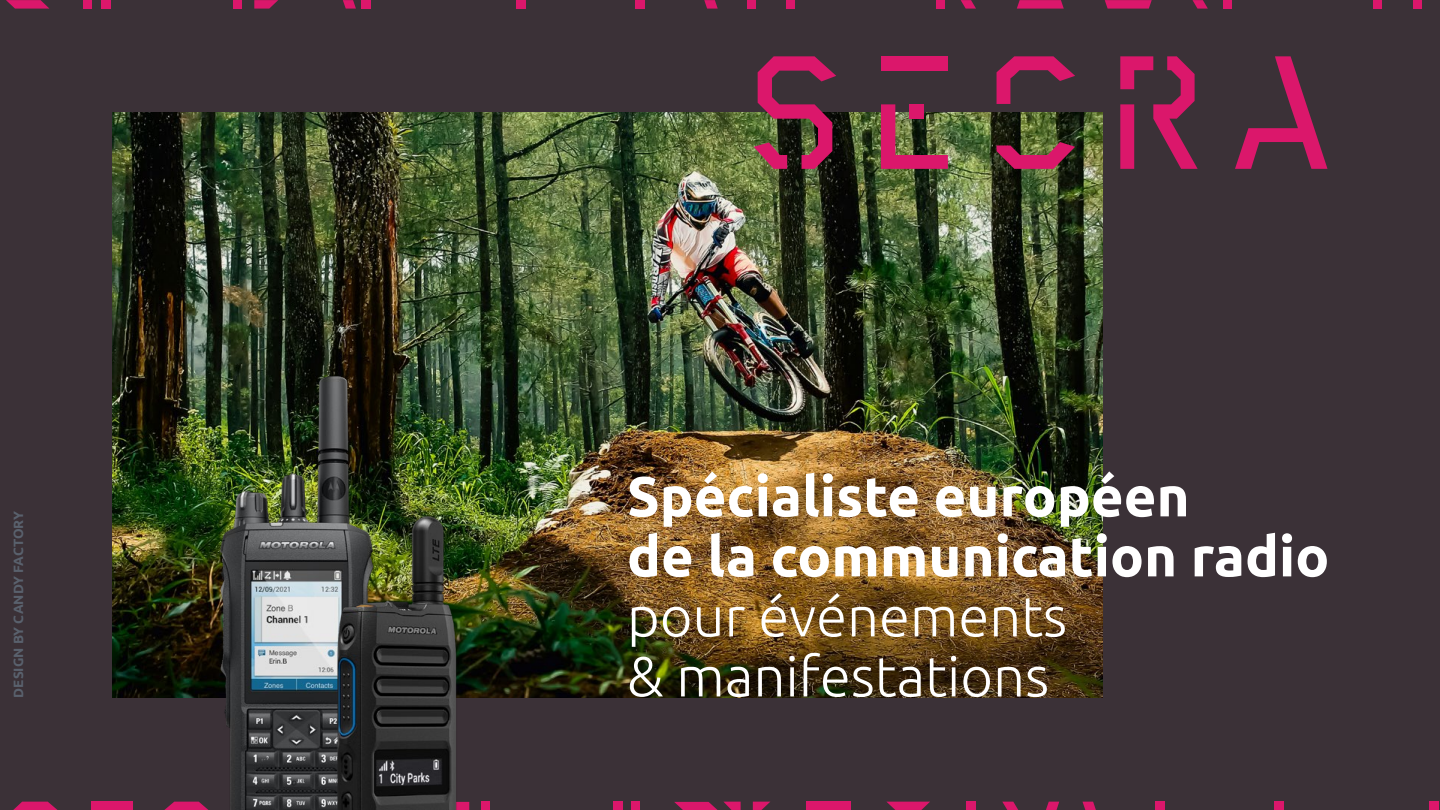
<style>
.page{position:relative;width:1440px;height:810px;background:#3b3137}
.page>*{position:absolute;margin:0;border:0;box-sizing:border-box;transform-origin:0 0}
.t1{font:700 56.25px/60px "Ubuntu";color:#fff}
.t2{font:300 56.25px "Ubuntu";color:#fff}
.t3{font:700 13.5px "Ubuntu";color:#7892a4}
</style>
<div class="page">
<svg style="left:13px;top:802px;width:45px;height:8px"></svg>
<div style="left:91px;top:802px;width:41px;height:8px;background:#db176b"></div>
<svg style="left:164px;top:802px;width:25px;height:8px"></svg>
<div style="left:631px;top:802px;width:9px;height:8px;background:#db176b"></div>
<div style="left:613px;top:802px;width:9px;height:8px;background:#db176b"></div>
<svg style="left:674px;top:802px;width:67px;height:8px"></svg>
<svg style="left:753px;top:802px;width:17px;height:8px"></svg>
<div style="left:806px;top:802px;width:45px;height:8px;background:#db176b"></div>
<svg style="left:887px;top:802px;width:43px;height:8px"></svg>
<svg style="left:1002px;top:802px;width:16px;height:8px"></svg>
<div style="left:966px;top:802px;width:10px;height:8px;background:#db176b"></div>
<svg style="left:1046px;top:802px;width:13px;height:8px"></svg>
<div style="left:1429px;top:802px;width:10px;height:8px;background:#db176b"></div>
<div style="left:1275px;top:802px;width:9px;height:8px;background:#db176b"></div>
<div style="left:1155px;top:802px;width:10px;height:8px;background:#db176b"></div>
<svg style="left:1082px;top:802px;width:14px;height:8px"></svg>
<svg style="left:6px;top:0;width:43px;height:9px"></svg>
<div style="left:83px;top:0;width:9px;height:9px;background:#db176b"></div>
<div style="left:101px;top:0;width:9px;height:9px;background:#db176b"></div>
<svg style="left:254px;top:0;width:24px;height:9px"></svg>
<div style="left:234px;top:0;width:8px;height:9px;background:#db176b"></div>
<svg style="left:343px;top:0;width:13px;height:9px"></svg>
<div style="left:362px;top:0;width:9px;height:9px;background:#db176b"></div>
<div style="left:516px;top:0;width:9px;height:9px;background:#db176b"></div>
<div style="left:636px;top:0;width:9px;height:9px;background:#db176b"></div>
<svg style="left:704px;top:0;width:14px;height:9px"></svg>
<div style="left:747px;top:0;width:9px;height:9px;background:#db176b"></div>
<div style="left:786px;top:0;width:9px;height:9px;background:#db176b"></div>
<div style="left:937px;top:0;width:8px;height:9px;background:#db176b"></div>
<svg style="left:961px;top:0;width:15px;height:9px"></svg>
<svg style="left:1017px;top:0;width:47px;height:9px"></svg>
<div style="left:1413px;top:0;width:9px;height:9px;background:#db176b"></div>
<div style="left:1373px;top:0;width:9px;height:9px;background:#db176b"></div>
<div style="left:1223px;top:0;width:9px;height:9px;background:#db176b"></div>
<svg style="left:1192px;top:0;width:16px;height:9px"></svg>
<svg style="left:1105px;top:0;width:47px;height:9px"></svg>
<img style="left:112px;top:113px;width:990px;height:585px">
<svg style="left:754px;top:56px;width:82px;height:113px"></svg>
<svg style="left:881px;top:104px;width:67px;height:65px;background:#8a434d"></svg>
<div style="left:881px;top:56px;width:67px;height:15px;background:#db176b"></div>
<div style="left:910px;top:104px;width:14px;height:15px;background:#db176b"></div>
<svg style="left:997px;top:56px;width:78px;height:48px"></svg>
<svg style="left:997px;top:142px;width:78px;height:27px;background:#91304a"></svg>
<svg style="left:1235px;top:56px;width:93px;height:113px"></svg>
<svg style="left:1120px;top:56px;width:78px;height:113px"></svg>
<img style="left:189px;top:335px;width:221px;height:475px">
<img style="left:264px;top:475px;width:254px;height:335px">
<p class="t3" style="left:10px;top:698px;width:188px;rotate:-90deg">DESIGN BY CANDY FACTORY</p>
<p class="t1" style="left:627px;top:466px;width:704px">Spécialiste européen<br>de la communication radio</p>
<p class="t2" style="left:627px;top:583px;width:442px">pour événements</p>
<p class="t2" style="left:627px;top:643px;width:424px">&amp; manifestations</p>
</div>
